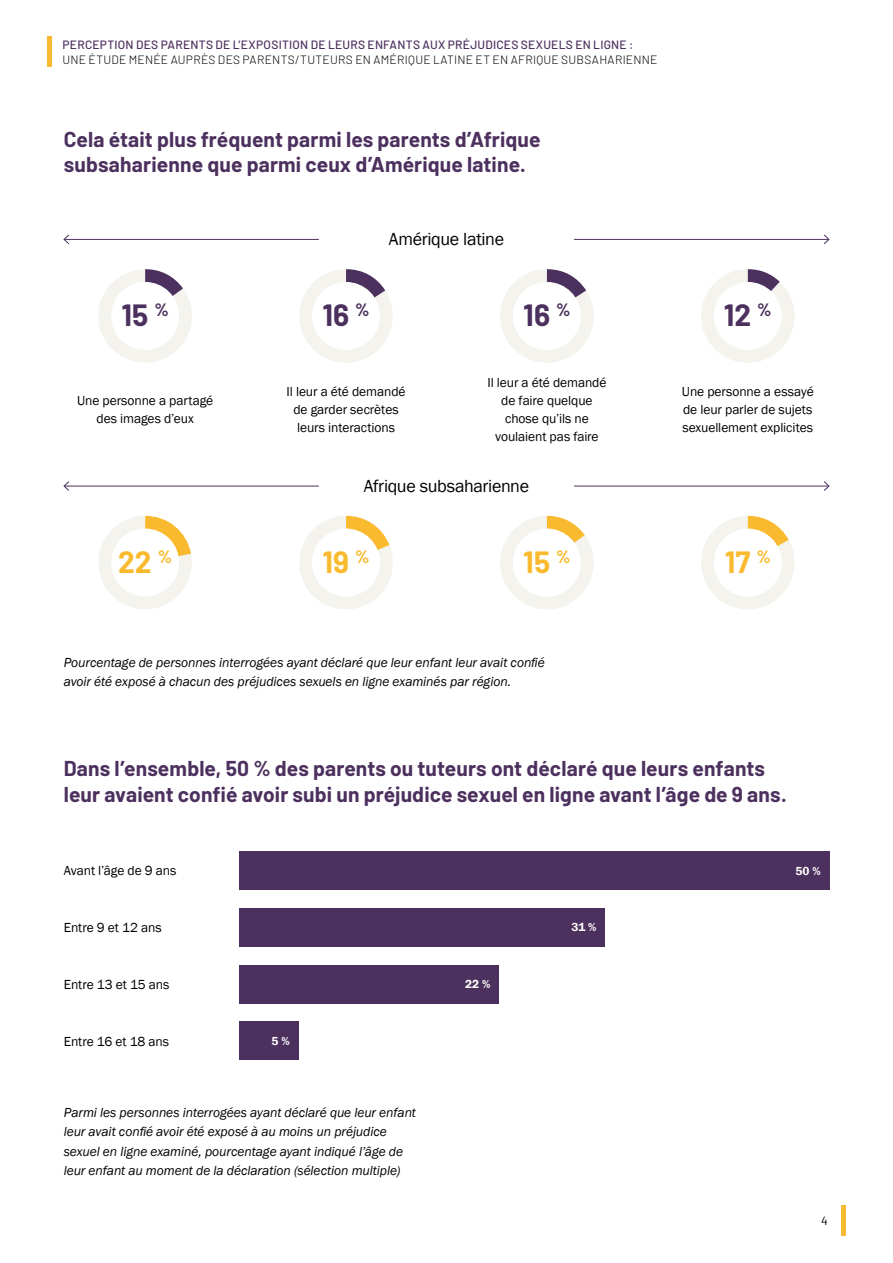
<style>
.page{position:relative;width:893px;height:1263px;background:#fff}
.page>*{position:absolute;margin:0;border:0;box-sizing:border-box;transform-origin:0 0}
.t1{font:700 30px "Barlow";letter-spacing:.005em;color:#faba2f}
.t2{font:700 30px "Barlow";letter-spacing:.005em;color:#4c305e}
.t3{font:700 21px/25.5px "Barlow";letter-spacing:.005em;color:#4c305e}
.t4{font:18px "Franklin Gothic";letter-spacing:-.02em;color:#000}
.t5{font:italic 13.5px/19.5px "Franklin Gothic";letter-spacing:-.005em;color:#000}
.t6{font:13.5px/18px "Franklin Gothic";letter-spacing:-.005em;color:#000;text-align:center}
.t7{font:300 12px "Barlow";letter-spacing:.025em;color:#000}
.t8{font:500 12px "Barlow";letter-spacing:.02em;color:#4c305e}
.t9{font:600 12px "Franklin Gothic";color:#fff}
.t10{font:12px "Barlow";color:#000}
</style>
<div class="page">
<hr style="left:48px;top:37px;width:4px;height:30px;background:#faba2f">
<hr style="left:841px;top:1205px;width:4px;height:31px;background:#faba2f">
<svg style="left:299px;top:516px;width:94px;height:93px"></svg>
<div style="left:312px;top:529px;width:68px;height:68px;background:#fff;border-radius:50%"></div>
<svg style="left:701px;top:516px;width:93px;height:93px"></svg>
<div style="left:714px;top:529px;width:68px;height:68px;background:#fff;border-radius:50%"></div>
<svg style="left:299px;top:269px;width:94px;height:94px"></svg>
<div style="left:312px;top:282px;width:68px;height:68px;background:#fff;border-radius:50%"></div>
<svg style="left:500px;top:269px;width:94px;height:94px"></svg>
<div style="left:513px;top:282px;width:68px;height:68px;background:#fff;border-radius:50%"></div>
<svg style="left:98px;top:269px;width:94px;height:94px"></svg>
<div style="left:111px;top:282px;width:68px;height:68px;background:#fff;border-radius:50%"></div>
<svg style="left:500px;top:516px;width:94px;height:93px"></svg>
<div style="left:513px;top:529px;width:68px;height:68px;background:#fff;border-radius:50%"></div>
<svg style="left:701px;top:269px;width:94px;height:94px"></svg>
<div style="left:714px;top:282px;width:68px;height:68px;background:#fff;border-radius:50%"></div>
<svg style="left:99px;top:516px;width:93px;height:93px"></svg>
<div style="left:111px;top:529px;width:68px;height:68px;background:#fff;border-radius:50%"></div>
<hr style="left:64px;top:486px;width:255px;height:1px;background:#4c305e">
<svg style="left:64px;top:481px;width:5px;height:10px"></svg>
<hr style="left:574px;top:486px;width:255px;height:1px;background:#4c305e">
<svg style="left:824px;top:481px;width:5px;height:10px"></svg>
<hr style="left:64px;top:239px;width:255px;height:1px;background:#4c305e">
<svg style="left:64px;top:234px;width:5px;height:10px"></svg>
<hr style="left:574px;top:239px;width:255px;height:1px;background:#4c305e">
<svg style="left:824px;top:234px;width:5px;height:10px"></svg>
<div style="left:239px;top:851px;width:590px;height:38px;background:#4c305e"></div>
<div style="left:239px;top:908px;width:366px;height:38px;background:#4c305e"></div>
<div style="left:239px;top:1022px;width:59px;height:38px;background:#4c305e"></div>
<div style="left:239px;top:965px;width:260px;height:38px;background:#4c305e"></div>
<p class="t8" style="left:63px;top:35px;width:572px">PERCEPTION DES PARENTS DE L’EXPOSITION DE LEURS ENFANTS AUX PRÉJUDICES SEXUELS EN LIGNE :</p>
<p class="t7" style="left:63px;top:51px;width:596px">UNE ÉTUDE MENÉE AUPRÈS DES PARENTS/TUTEURS EN AMÉRIQUE LATINE ET EN AFRIQUE SUBSAHARIENNE</p>
<h2 class="t3" style="left:64px;top:125px;width:478px">Cela était plus fréquent parmi les parents d’Afrique subsaharienne que parmi ceux d’Amérique latine.</h2>
<h1 class="t2" style="left:121px;top:293px;width:49px">15 <sup>%</sup></h1>
<h3 class="t4" style="left:389px;top:228px;width:117px">Amérique latine</h3>
<h1 class="t2" style="left:322px;top:293px;width:49px">16 <sup>%</sup></h1>
<h1 class="t2" style="left:523px;top:293px;width:49px">16 <sup>%</sup></h1>
<h1 class="t2" style="left:724px;top:293px;width:49px">12 <sup>%</sup></h1>
<p class="t6" style="left:77px;top:392px;width:138px">Une personne a partagé des images d’eux</p>
<p class="t6" style="left:287px;top:383px;width:120px">Il leur a été demandé de garder secrètes leurs interactions</p>
<p class="t6" style="left:487px;top:374px;width:120px">Il leur a été demandé de faire quelque chose qu’ils ne voulaient pas faire</p>
<p class="t6" style="left:682px;top:383px;width:133px;text-align:justify">Une personne a essayé de leur parler de sujets sexuellement explicites</p>
<h3 class="t4" style="left:364px;top:475px;width:167px">Afrique subsaharienne</h3>
<h1 class="t1" style="left:118px;top:540px;width:56px">22 <sup>%</sup></h1>
<h1 class="t1" style="left:322px;top:540px;width:49px">19 <sup>%</sup></h1>
<h1 class="t1" style="left:725px;top:540px;width:48px">17 <sup>%</sup></h1>
<h1 class="t1" style="left:523px;top:540px;width:49px">15 <sup>%</sup></h1>
<p class="t5" style="left:64px;top:653px;width:482px">Pourcentage de personnes interrogées ayant déclaré que leur enfant leur avait confié avoir été exposé à chacun des préjudices sexuels en ligne examinés par région.</p>
<h2 class="t3" style="left:64px;top:754px;width:724px">Dans l’ensemble, 50 % des parents ou tuteurs ont déclaré que leurs enfants leur avaient confié avoir subi un préjudice sexuel en ligne avant l’âge de 9 ans.</h2>
<p class="t6" style="left:64px;top:862px;width:114px">Avant l’âge de 9 ans</p>
<p class="t9" style="left:795px;top:863px;width:27px">50 %</p>
<p class="t6" style="left:64px;top:919px;width:99px">Entre 9 et 12 ans</p>
<p class="t9" style="left:571px;top:920px;width:27px">31 %</p>
<p class="t6" style="left:64px;top:976px;width:107px">Entre 13 et 15 ans</p>
<p class="t9" style="left:465px;top:977px;width:27px">22 %</p>
<p class="t6" style="left:64px;top:1033px;width:107px">Entre 16 et 18 ans</p>
<p class="t9" style="left:272px;top:1034px;width:20px">5%</p>
<p class="t5" style="left:64px;top:1102px;width:354px">Parmi les personnes interrogées ayant déclaré que leur enfant leur avait confié avoir été exposé à au moins un préjudice sexuel en ligne examiné, pourcentage ayant indiqué l’âge de leur enfant au moment de la déclaration (sélection multiple)</p>
<p class="t10" style="left:821px;top:1212px;width:8px">4</p>
</div>
